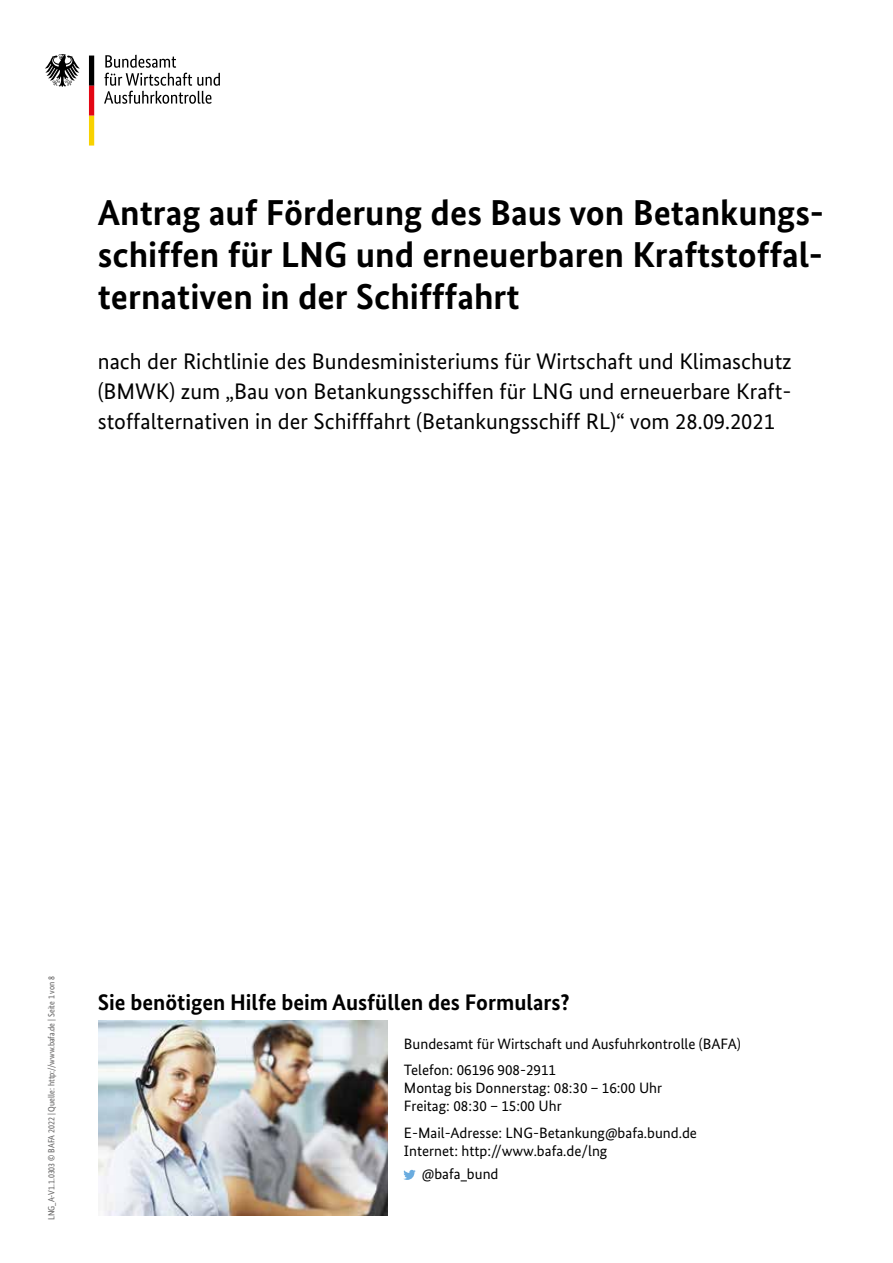
<style>
.page{position:relative;width:893px;height:1263px;background:#fff}
.page>*{position:absolute;margin:0;border:0;box-sizing:border-box;transform-origin:0 0}
.Titel{font:700 36px/42px "Bundes Sans";color:#000;text-align:justify}
.Unterüberschrift{font:22.5px/30px "Bundes Sans";color:#000}
.Ausfüllhilfe_-_Übers{font:700 22.5px "Bundes Sans";color:#000}
.Ausfüllhilfe_-_Text{font:15px/18px "Bundes Sans";color:#000}
.Ausfüllhilfe_-_Twitt{font:15px "Bundes Sans";color:#000}
.t1{font:9px "Bundes Sans Cond";color:#646363}
</style>
<div class="page">
<svg style="left:104px;top:55px;width:116px;height:49px"></svg>
<svg style="left:45px;top:54px;width:35px;height:33px"></svg>
<svg style="left:89px;top:56px;width:5px;height:90px"></svg>
<svg style="left:403px;top:1170px;width:13px;height:10px"></svg>
<img style="left:98px;top:1020px;width:289px;height:196px">
<h1 class="Titel" style="left:98px;top:191px;width:728px">Antrag auf Förderung des Baus von Betankungs&shy;schiffen für LNG und erneuerbaren Kraftstoffal&shy;ternativen in der Schifffahrt</h1>
<p class="Unterüberschrift" style="left:98px;top:346px;width:695px">nach der Richtlinie des Bundesministeriums für Wirtschaft und Klimaschutz (BMWK) zum „Bau von Betankungsschiffen für LNG und erneuerbare Kraft&shy;stoffalternativen in der Schifffahrt (Betankungsschiff RL)“ vom 28.09.2021</p>
<p class="t1" style="left:46px;top:1220px;width:246px;rotate:-90deg">lng_a-V1.1.0303 © BAFA 2022 | Quelle: http://www.bafa.de | Seite 1 von 8</p>
<p class="Ausfüllhilfe_-_Übers" style="left:98px;top:988px;width:473px">Sie benötigen Hilfe beim Ausfüllen des Formulars?</p>
<p class="Ausfüllhilfe_-_Text" style="left:404px;top:1034px;width:338px">Bundesamt für Wirtschaft und Ausfuhrkontrolle (BAFA)</p>
<p class="Ausfüllhilfe_-_Text" style="left:404px;top:1061px;width:260px">Telefon: 06196 908-2911<br>Montag bis Donnerstag: 08:30 – 16:00 Uhr<br>Freitag: 08:30 – 15:00 Uhr</p>
<p class="Ausfüllhilfe_-_Text" style="left:404px;top:1123px;width:295px">E-Mail-Adresse: LNG-Betankung@bafa.bund.de<br>Internet: http://www.bafa.de/lng</p>
<p class="Ausfüllhilfe_-_Twitt" style="left:422px;top:1165px;width:78px">@bafa_bund</p>
</div>
